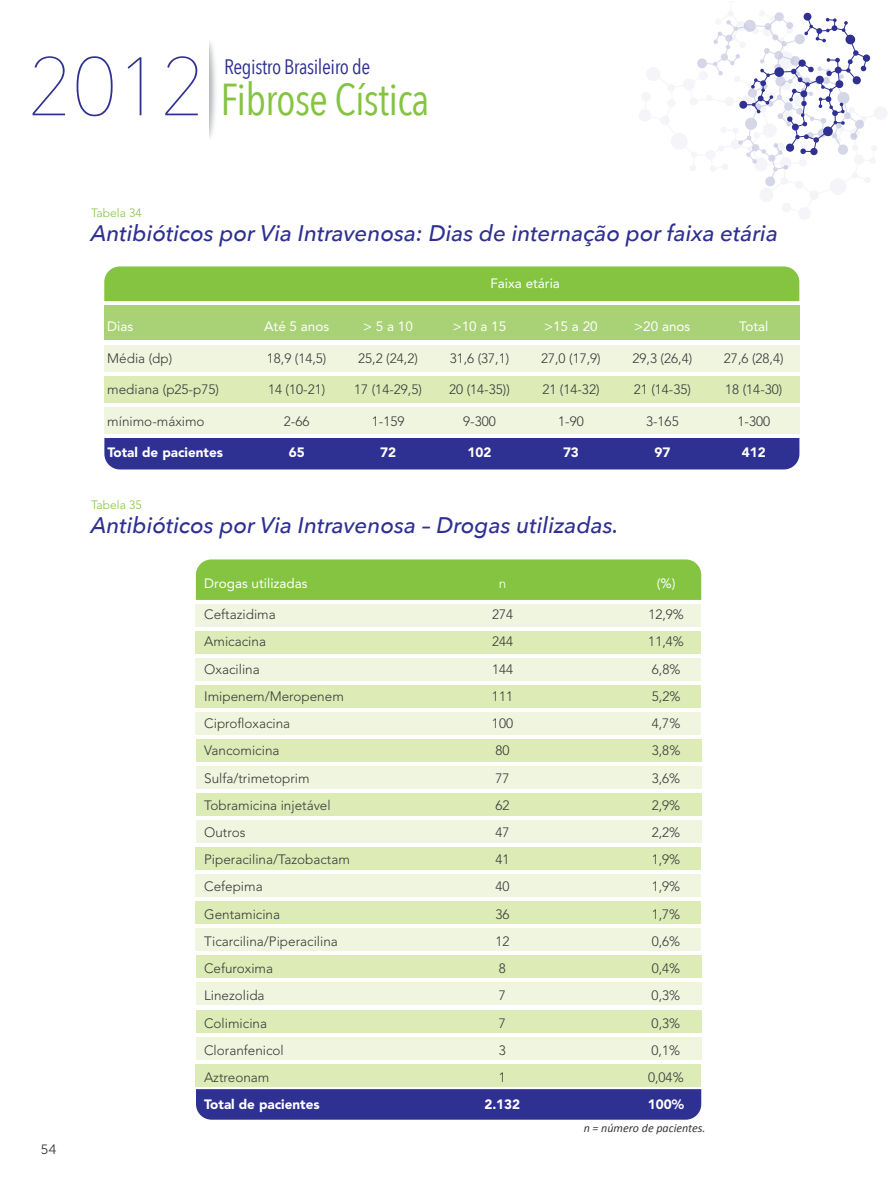
<style>
.page{position:relative;width:893px;height:1191px;background:#fff}
.page>*{position:absolute;margin:0;border:0;box-sizing:border-box;transform-origin:0 0}
.t1{font:200 81.9px "Avenir Next";color:#2e3092}
.t2{font:44.55px "Avenir Next Condensed";letter-spacing:-.02em;color:#85c441}
.t3{font:italic 500 22.5px "Avenir Next";color:#2e3092}
.t4{font:20.85px "Avenir Next Condensed";letter-spacing:-.02em;color:#2e3092}
.t5{font:300 13.5px "Avenir LT Std";color:#383839}
.t6{font:13.5px "Avenir LT Std";color:#fff}
.t7{font:900 13.5px "Avenir LT Std";color:#fff}
.t8{font:13.5px "Museo Sans 300";color:#383839}
.t9{font:300 13.5px "Avenir LT Std";color:#fff}
.t10{font:italic 12px "Calibri";color:#383839}
.t11{font:300 12px "Avenir LT Std";color:#85c441}
</style>
<div class="page">
<img style="left:210px;top:42px;width:6px;height:95px">
<svg style="left:697px;top:12px;width:174px;height:175px"></svg>
<div style="left:196px;top:1089px;width:505px;height:30px;background:#2e3092"></div>
<div style="left:104px;top:438px;width:695px;height:31px;background:#2e3092"></div>
<div style="left:104px;top:266px;width:695px;height:35px;background:#85c441"></div>
<div style="left:196px;top:559px;width:505px;height:41px;background:#85c441"></div>
<div style="left:196px;top:631px;width:505px;height:23px;background:#ddebb7"></div>
<div style="left:196px;top:658px;width:505px;height:23px;background:#eff5de"></div>
<div style="left:196px;top:604px;width:505px;height:23px;background:#eff5de"></div>
<div style="left:196px;top:685px;width:505px;height:23px;background:#ddebb7"></div>
<div style="left:196px;top:712px;width:505px;height:23px;background:#eff5de"></div>
<div style="left:196px;top:739px;width:505px;height:23px;background:#ddebb7"></div>
<div style="left:196px;top:766px;width:505px;height:23px;background:#eff5de"></div>
<div style="left:196px;top:793px;width:505px;height:23px;background:#ddebb7"></div>
<div style="left:196px;top:820px;width:505px;height:23px;background:#eff5de"></div>
<div style="left:196px;top:847px;width:505px;height:23px;background:#ddebb7"></div>
<div style="left:196px;top:874px;width:505px;height:23px;background:#eff5de"></div>
<div style="left:196px;top:901px;width:505px;height:23px;background:#ddebb7"></div>
<div style="left:196px;top:928px;width:505px;height:23px;background:#eff5de"></div>
<div style="left:196px;top:955px;width:505px;height:23px;background:#ddebb7"></div>
<div style="left:196px;top:982px;width:505px;height:23px;background:#eff5de"></div>
<div style="left:196px;top:1009px;width:505px;height:23px;background:#ddebb7"></div>
<div style="left:196px;top:1036px;width:505px;height:23px;background:#eff5de"></div>
<div style="left:196px;top:1063px;width:505px;height:23px;background:#ddebb7"></div>
<div style="left:104px;top:376px;width:695px;height:27px;background:#ddebb7"></div>
<div style="left:104px;top:407px;width:695px;height:27px;background:#eff5de"></div>
<div style="left:104px;top:345px;width:695px;height:27px;background:#eff5de"></div>
<div style="left:104px;top:305px;width:695px;height:35px;background:#a9d277"></div>
<h1 class="t1" style="left:27px;top:38px;width:180px">2012</h1>
<h3 class="t4" style="left:224px;top:54px;width:148px">Registro Brasileiro de</h3>
<h2 class="t2" style="left:221px;top:72px;width:210px">Fibrose Cística</h2>
<p class="t11" style="left:91px;top:206px;width:52px">Tabela 34</p>
<h3 class="t3" style="left:91px;top:219px;width:689px">Antibióticos por Via Intravenosa: Dias de internação por faixa etária</h3>
<p class="t6" style="left:490px;top:275px;width:71px">Faixa etária</p>
<p class="t6" style="left:107px;top:318px;width:28px">Dias</p>
<p class="t6" style="left:264px;top:318px;width:67px">Até 5 anos</p>
<p class="t6" style="left:363px;top:318px;width:51px">&gt; 5 a 10</p>
<p class="t6" style="left:453px;top:318px;width:55px">&gt;10 a 15</p>
<p class="t6" style="left:544px;top:318px;width:55px">&gt;15 a 20</p>
<p class="t6" style="left:634px;top:318px;width:58px">&gt;20 anos</p>
<p class="t6" style="left:739px;top:318px;width:31px">Total</p>
<p class="t5" style="left:107px;top:350px;width:67px">Média (dp)</p>
<p class="t5" style="left:267px;top:350px;width:61px">18,9 (14,5)</p>
<p class="t5" style="left:358px;top:350px;width:61px">25,2 (24,2)</p>
<p class="t5" style="left:450px;top:350px;width:61px">31,6 (37,1)</p>
<p class="t5" style="left:541px;top:350px;width:61px">27,0 (17,9)</p>
<p class="t5" style="left:632px;top:350px;width:61px">29,3 (26,4)</p>
<p class="t5" style="left:724px;top:350px;width:61px">27,6 (28,4)</p>
<p class="t5" style="left:107px;top:381px;width:113px">mediana (p25-p75)</p>
<p class="t5" style="left:268px;top:381px;width:59px">14 (10-21)</p>
<p class="t5" style="left:354px;top:381px;width:69px">17 (14-29,5)</p>
<p class="t5" style="left:449px;top:381px;width:62px">20 (14-35))</p>
<p class="t5" style="left:542px;top:381px;width:59px">21 (14-32)</p>
<p class="t5" style="left:634px;top:381px;width:59px">21 (14-35)</p>
<p class="t5" style="left:725px;top:381px;width:59px">18 (14-30)</p>
<p class="t5" style="left:107px;top:413px;width:99px">mínimo-máximo</p>
<p class="t5" style="left:284px;top:413px;width:27px">2-66</p>
<p class="t5" style="left:372px;top:413px;width:34px">1-159</p>
<p class="t5" style="left:463px;top:413px;width:34px">9-300</p>
<p class="t5" style="left:558px;top:413px;width:27px">1-90</p>
<p class="t5" style="left:646px;top:413px;width:34px">3-165</p>
<p class="t5" style="left:737px;top:413px;width:34px">1-300</p>
<p class="t7" style="left:107px;top:444px;width:117px">Total de pacientes</p>
<p class="t7" style="left:289px;top:444px;width:17px">65</p>
<p class="t7" style="left:380px;top:444px;width:17px">72</p>
<p class="t7" style="left:468px;top:444px;width:25px">102</p>
<p class="t7" style="left:563px;top:444px;width:17px">73</p>
<p class="t7" style="left:654px;top:444px;width:17px">97</p>
<p class="t7" style="left:742px;top:444px;width:25px">412</p>
<p class="t11" style="left:91px;top:497px;width:52px">Tabela 35</p>
<h3 class="t3" style="left:91px;top:511px;width:529px">Antibióticos por Via Intravenosa – Drogas utilizadas.</h3>
<p class="t6" style="left:204px;top:575px;width:105px">Drogas utilizadas</p>
<p class="t9" style="left:499px;top:575px;width:9px">n</p>
<p class="t6" style="left:657px;top:575px;width:20px">(%)</p>
<p class="t5" style="left:204px;top:606px;width:73px">Ceftazidima</p>
<p class="t5" style="left:492px;top:606px;width:23px">274</p>
<p class="t5" style="left:648px;top:606px;width:37px">12,9%</p>
<p class="t5" style="left:204px;top:634px;width:63px">Amicacina</p>
<p class="t5" style="left:492px;top:634px;width:23px">244</p>
<p class="t5" style="left:648px;top:634px;width:37px">11,4%</p>
<p class="t5" style="left:204px;top:661px;width:57px">Oxacilina</p>
<p class="t5" style="left:492px;top:661px;width:23px">144</p>
<p class="t5" style="left:652px;top:661px;width:30px">6,8%</p>
<p class="t5" style="left:204px;top:688px;width:141px">Imipenem/Meropenem</p>
<p class="t5" style="left:492px;top:688px;width:23px">111</p>
<p class="t5" style="left:652px;top:688px;width:30px">5,2%</p>
<p class="t5" style="left:204px;top:715px;width:88px">Ciprofloxacina</p>
<p class="t5" style="left:492px;top:715px;width:23px">100</p>
<p class="t5" style="left:652px;top:715px;width:30px">4,7%</p>
<p class="t5" style="left:204px;top:742px;width:77px">Vancomicina</p>
<p class="t5" style="left:495px;top:742px;width:16px">80</p>
<p class="t5" style="left:652px;top:742px;width:30px">3,8%</p>
<p class="t5" style="left:204px;top:770px;width:107px">Sulfa/trimetoprim</p>
<p class="t5" style="left:495px;top:770px;width:16px">77</p>
<p class="t5" style="left:652px;top:770px;width:30px">3,6%</p>
<p class="t5" style="left:204px;top:797px;width:128px">Tobramicina injetável</p>
<p class="t5" style="left:495px;top:797px;width:16px">62</p>
<p class="t5" style="left:652px;top:797px;width:30px">2,9%</p>
<p class="t5" style="left:204px;top:824px;width:43px">Outros</p>
<p class="t5" style="left:495px;top:824px;width:16px">47</p>
<p class="t5" style="left:652px;top:824px;width:30px">2,2%</p>
<p class="t5" style="left:204px;top:851px;width:147px">Piperacilina/Tazobactam</p>
<p class="t5" style="left:495px;top:851px;width:16px">41</p>
<p class="t5" style="left:652px;top:851px;width:30px">1,9%</p>
<p class="t5" style="left:204px;top:879px;width:60px">Cefepima</p>
<p class="t5" style="left:495px;top:879px;width:16px">40</p>
<p class="t5" style="left:652px;top:879px;width:30px">1,9%</p>
<p class="t5" style="left:204px;top:906px;width:78px">Gentamicina</p>
<p class="t5" style="left:495px;top:906px;width:16px">36</p>
<p class="t5" style="left:652px;top:906px;width:30px">1,7%</p>
<p class="t5" style="left:204px;top:933px;width:135px">Ticarcilina/Piperacilina</p>
<p class="t5" style="left:495px;top:933px;width:16px">12</p>
<p class="t5" style="left:652px;top:933px;width:30px">0,6%</p>
<p class="t5" style="left:204px;top:960px;width:71px">Cefuroxima</p>
<p class="t5" style="left:499px;top:960px;width:9px">8</p>
<p class="t5" style="left:652px;top:960px;width:30px">0,4%</p>
<p class="t5" style="left:204px;top:987px;width:62px">Linezolida</p>
<p class="t5" style="left:499px;top:987px;width:9px">7</p>
<p class="t5" style="left:652px;top:987px;width:30px">0,3%</p>
<p class="t5" style="left:204px;top:1015px;width:64px">Colimicina</p>
<p class="t5" style="left:499px;top:1015px;width:9px">7</p>
<p class="t5" style="left:652px;top:1015px;width:30px">0,3%</p>
<p class="t5" style="left:204px;top:1042px;width:81px">Cloranfenicol</p>
<p class="t5" style="left:499px;top:1042px;width:9px">3</p>
<p class="t5" style="left:652px;top:1042px;width:30px">0,1%</p>
<p class="t5" style="left:204px;top:1069px;width:67px">Aztreonam</p>
<p class="t5" style="left:499px;top:1069px;width:9px">1</p>
<p class="t5" style="left:648px;top:1069px;width:37px">0,04%</p>
<p class="t7" style="left:204px;top:1096px;width:117px">Total de pacientes</p>
<p class="t7" style="left:484px;top:1096px;width:37px">2.132</p>
<p class="t7" style="left:648px;top:1096px;width:38px">100%</p>
<p class="t8" style="left:41px;top:1142px;width:17px">54</p>
<p class="t10" style="left:584px;top:1120px;width:123px">n = número de pacientes.</p>
</div>
